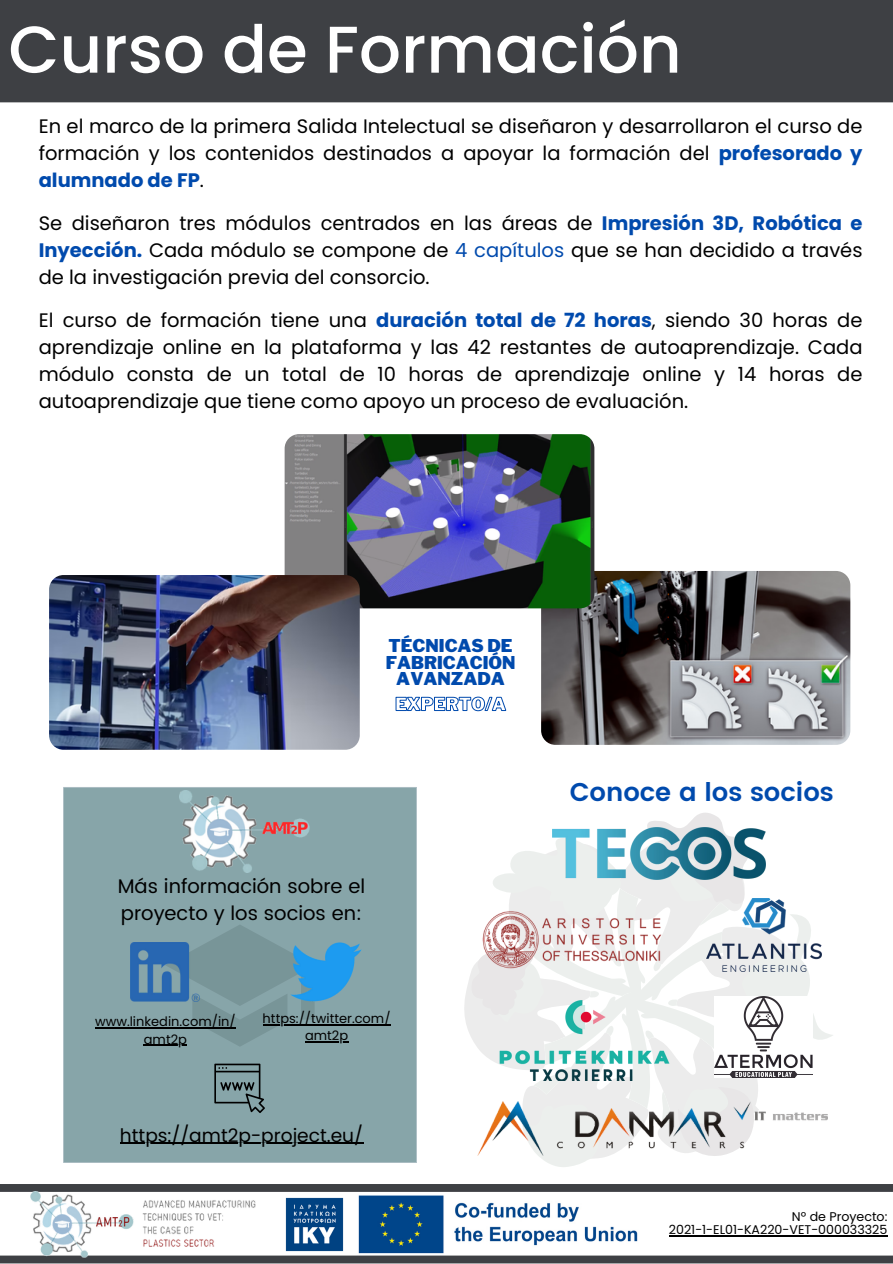
<style>
.page{position:relative;width:893px;height:1264px;background:#fff}
.page>*{position:absolute;margin:0;border:0;box-sizing:border-box;transform-origin:0 0}
.t1{font:500 66px "Poppins";color:#fff}
.t2{font:600 25.65px "Poppins";color:#004aad}
.t3{font:19.65px/27px "Poppins";color:#000}
.t4{font:19.5px/27px "Poppins";color:#000;text-align:justify}
.t5{font:18.6px "Poppins";color:#000}
.t6{font:900 17.55px/16.8px "Libre Franklin";color:#004aad;text-align:center}
.t7{font:13.05px "Poppins";color:#000}
.t8{font:12.6px "Poppins";color:#000}
.s1{font-weight:700;color:#004aad}
.s2{color:#004aad}
</style>
<div class="page">
<div style="left:0;top:0;width:892px;height:102px;background:#3e4044"></div>
<div style="left:0;top:1183px;width:892px;height:8px;background:#3e4044"></div>
<img style="left:358px;top:1195px;width:280px;height:59px">
<div style="left:0;top:1255px;width:892px;height:8px;background:#3e4044"></div>
<img style="left:31px;top:1191px;width:232px;height:66px">
<svg style="left:63px;top:787px;width:353px;height:375px;background:#85a3a7"></svg>
<svg style="left:214px;top:1063px;width:51px;height:50px;background:#698083"></svg>
<img style="left:131px;top:942px;width:69px;height:59px">
<img style="left:291px;top:942px;width:71px;height:59px">
<hr style="left:95px;top:1027px;width:141px;height:1px;background:#000">
<hr style="left:144px;top:1044px;width:43px;height:1px;background:#000">
<hr style="left:262px;top:1024px;width:128px;height:1px;background:#000">
<hr style="left:305px;top:1041px;width:43px;height:1px;background:#000">
<svg style="left:464px;top:813px;width:369px;height:354px"></svg>
<img style="left:714px;top:996px;width:98px;height:81px">
<img style="left:477px;top:1000px;width:214px;height:80px">
<img style="left:706px;top:898px;width:115px;height:73px">
<img style="left:477px;top:1101px;width:350px;height:54px">
<img style="left:477px;top:908px;width:192px;height:63px">
<img style="left:179px;top:790px;width:135px;height:82px">
<img style="left:285px;top:1197px;width:59px;height:55px">
<img style="left:541px;top:571px;width:309px;height:174px;border-radius:14px">
<img style="left:284px;top:434px;width:310px;height:174px;border-radius:14px">
<img style="left:49px;top:575px;width:311px;height:174px;border-radius:14px">
<hr style="left:120px;top:1142px;width:243px;height:1px;background:#000">
<hr style="left:668px;top:1235px;width:219px;height:1px;background:#000">
<svg style="left:395px;top:696px;width:111px;height:15px"></svg>
<img style="left:552px;top:827px;width:213px;height:52px">
<p class="t1" style="left:8px;top:3px;width:674px">Curso de Formación</p>
<p class="t4" style="left:39px;top:113px;width:825px">En el marco de la primera Salida Intelectual se diseñaron y desarrollaron el curso de formación y los contenidos destinados a apoyar la formación del <span class="s1">profesorado y alumnado de FP</span>.</p>
<p class="t4" style="left:39px;top:210px;width:825px">Se diseñaron tres módulos centrados en las áreas de <span class="s1">Impresión 3D, Robótica e Inyección.</span> Cada módulo se compone de <span class="s2">4 capítulos</span> que se han decidido a través de la investigación previa del consorcio.</p>
<p class="t4" style="left:39px;top:307px;width:825px">El curso de formación tiene una <span class="s1">duración total de 72 horas</span>, siendo 30 horas de aprendizaje online en la plataforma y las 42 restantes de autoaprendizaje. Cada módulo consta de un total de 10 horas de aprendizaje online y 14 horas de autoaprendizaje que tiene como apoyo un proceso de evaluación.</p>
<p class="t6" style="left:385px;top:637px;width:131px">TÉCNICAS DE<br>FABRICACIÓN<br>AVANZADA</p>
<p class="t3" style="left:118px;top:872px;width:249px">Más información sobre el proyecto y los socios en:</p>
<h5 class="t7" style="left:95px;top:1012px;width:142px">www.linkedin.com/in/</h5>
<h3 class="t7" style="left:144px;top:1030px;width:45px">amt2p</h3>
<p class="t7" style="left:262px;top:1009px;width:129px">https://twitter.com/</p>
<h4 class="t7" style="left:305px;top:1026px;width:45px">amt2p</h4>
<h2 class="t5" style="left:120px;top:1122px;width:244px">https://amt2p-project.eu/</h2>
<p class="t2" style="left:569px;top:777px;width:265px">Conoce a los socios</p>
<p class="t8" style="left:791px;top:1207px;width:97px">Nº de Proyecto:</p>
<p class="t8" style="left:668px;top:1220px;width:220px">2021-1-EL01-KA220-VET-000033325</p>
</div>
